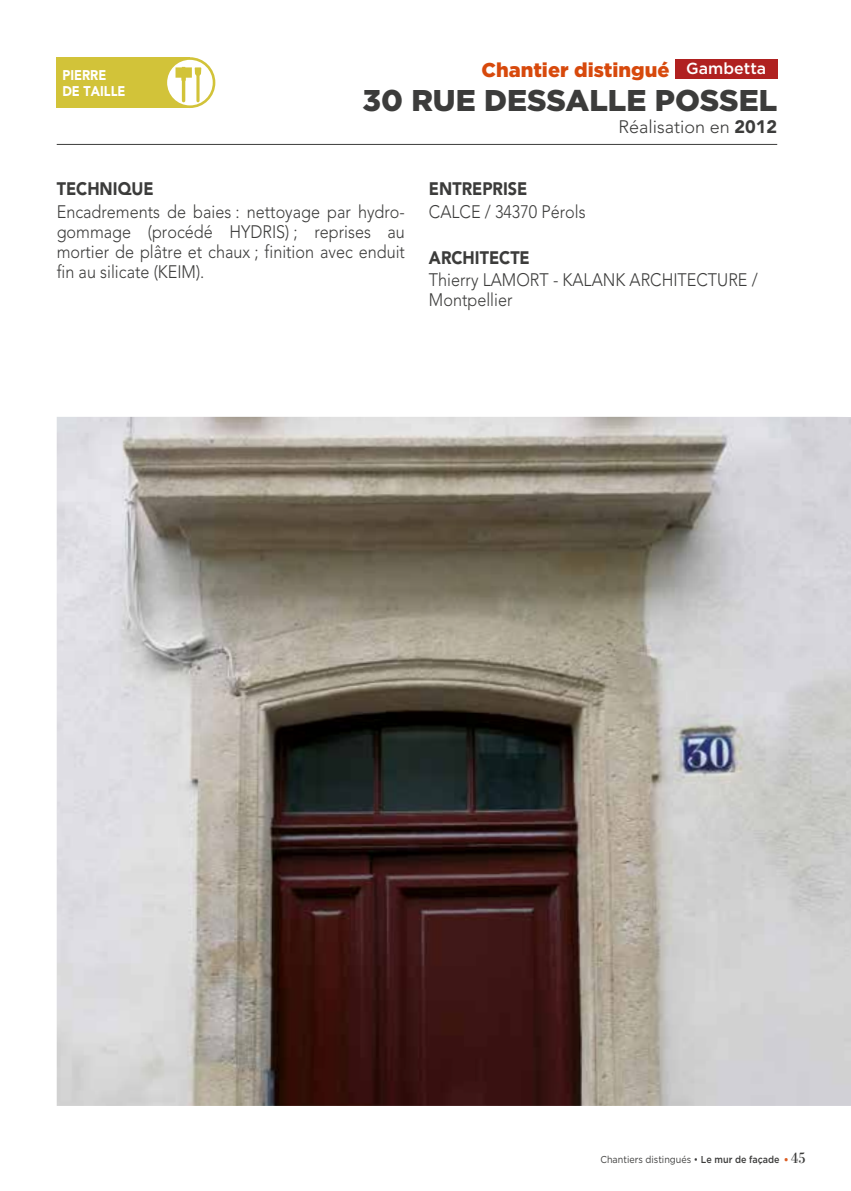
<style>
.page{position:relative;width:851px;height:1191px;background:#fff}
.page>*{position:absolute;margin:0;border:0;box-sizing:border-box;transform-origin:0 0}
.t1{font:900 30px "Gotham";color:#3c3c3b}
.t2{font:900 20px "Gotham";color:#d7490c}
.t3{font:300 18px/20px "Avenir";color:#3c3c3b;text-align:justify;scale:.9 1}
.t4{font:18px "Avenir Black 3";color:#3c3c3b;scale:.9 1}
.t5{font:300 18px "Avenir";color:#3c3c3b}
.t6{font:14px/16px "Avenir Black 3";color:#fff;scale:.9 1}
.t7{font:10px "Gotham";color:#3c3c3b;scale:.9 1}
.s1{font-weight:500;font-size:16px;color:#fff}
.s2{font-family:"Avenir Black 3";font-weight:400}
.s3{font-weight:500}
.s4{font-family:"Bodoni";color:#dc5d22}
.s5{font-family:"Bodoni";font-size:16px}
</style>
<div class="page">
<img style="left:57px;top:417px;width:793px;height:689px">
<hr style="left:57px;top:144px;width:720px;height:1px;background:#3c3c3b">
<div style="left:675px;top:59px;width:102px;height:20px;background:#b02120"></div>
<div style="left:57px;top:57px;width:133px;height:51px;background:#d2c339"></div>
<svg style="left:166px;top:59px;width:48px;height:48px"></svg>
<svg style="left:175px;top:67px;width:26px;height:35px"></svg>
<div style="left:164px;top:57px;width:51px;height:51px;border:3px solid #d2c339;border-radius:50%"></div>
<p class="t6" style="left:62px;top:67px;width:71px">PIERRE<br>DE TAILLE</p>
<p class="t2" style="left:481px;top:56px;width:286px">Chantier distingué <span class="s1">Gambetta</span></p>
<h1 class="t1" style="left:362px;top:79px;width:416px">30 RUE DESSALLE POSSEL</h1>
<p class="t5" style="left:618px;top:116px;width:160px">Réalisation en <span class="s2">2012</span></p>
<p class="t4" style="left:57px;top:178px;width:109px">TECHNIQUE</p>
<p class="t3" style="left:57px;top:202px;width:388px">Encadrements de baies : nettoyage par hydro&shy;gommage (procédé HYDRIS) ; reprises au mortier de plâtre et chaux ; finition avec enduit fin au silicate (KEIM).</p>
<p class="t4" style="left:429px;top:178px;width:111px">ENTREPRISE</p>
<p class="t3" style="left:429px;top:202px;width:175px">CALCE / 34370 Pérols</p>
<p class="t4" style="left:429px;top:246px;width:113px">ARCHITECTE</p>
<p class="t3" style="left:429px;top:270px;width:367px">Thierry LAMORT - KALANK ARCHITECTURE /<br>Montpellier</p>
<p class="t7" style="left:600px;top:1153px;width:229px">Chantiers distingués • <span class="s3">Le mur de façade</span> <span class="s4">•</span> <span class="s5">45</span></p>
</div>
